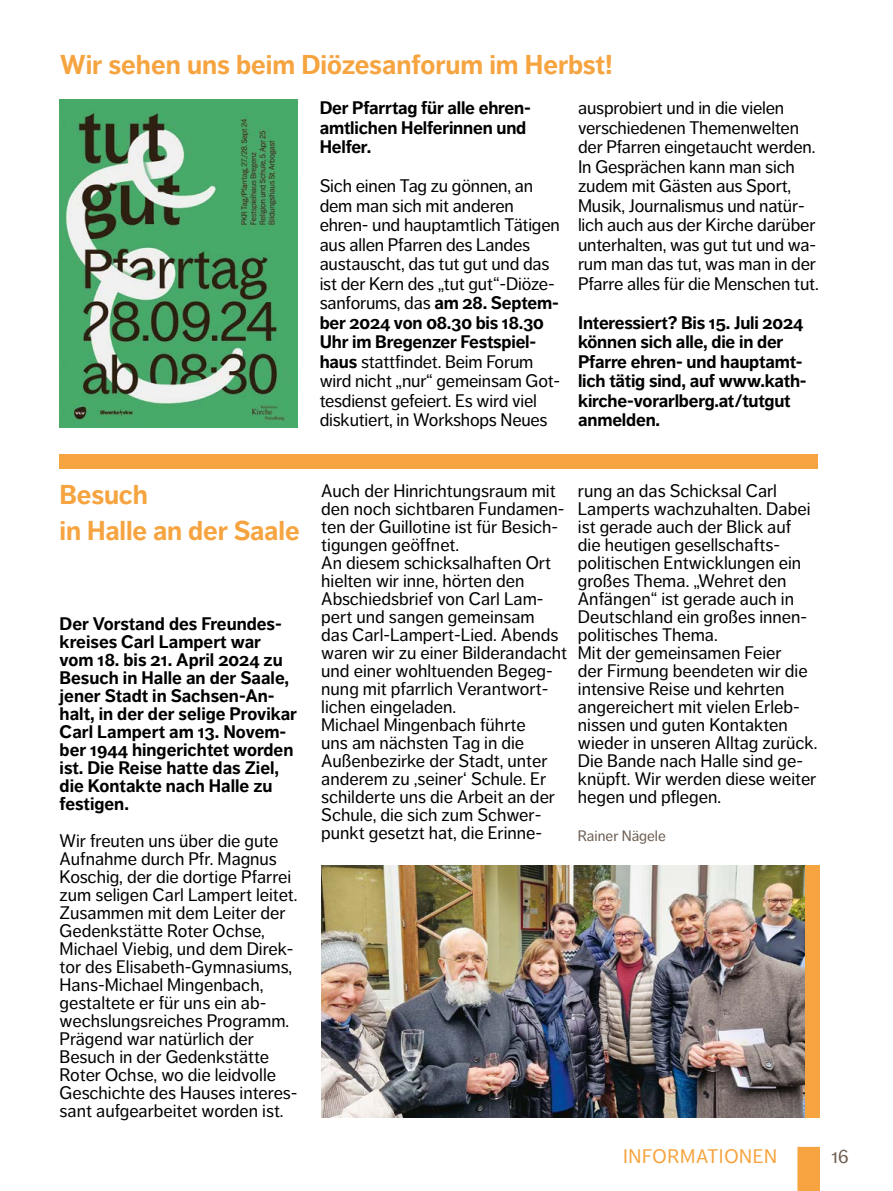
<style>
.page{position:relative;width:893px;height:1191px;background:#fff}
.page>*{position:absolute;margin:0;border:0;box-sizing:border-box;transform-origin:0 0}
.t1{font:700 27px/36px "Dagny Pro";color:#f6a440}
.t2{font:19.5px "Dagny Pro";letter-spacing:.035em;color:#f6a440}
.t3{font:19.5px "Dagny Pro";color:#6d5e52}
.t4{font:18px/18px "Dagny Pro";color:#000}
.t5{font:700 18px/18px "Dagny Pro";letter-spacing:-.01em;color:#000}
.t6{font:15px "Dagny Pro";color:#6d5e52}
.s1{font-weight:700}
</style>
<div class="page">
<div style="left:797px;top:1146px;width:23px;height:45px;background:#f6a440"></div>
<div style="left:60px;top:454px;width:758px;height:14px;background:#f6a440"></div>
<img style="left:60px;top:100px;width:237px;height:328px">
<img style="left:321px;top:865px;width:484px;height:252px">
<div style="left:805px;top:865px;width:15px;height:252px;background:#f6a440"></div>
<h1 class="t1" style="left:60px;top:47px;width:554px">Wir sehen uns beim Diözesanforum im Herbst!</h1>
<p class="t5" style="left:320px;top:98px;width:213px;line-height:19.5px">Der Pfarrtag für alle ehren&shy;amtlichen Helferinnen und<br>Helfer.</p>
<p class="t4" style="left:320px;top:176px;width:242px;line-height:19.5px">Sich einen Tag zu gönnen, an dem man sich mit anderen ehren- und hauptamtlich Tätigen aus allen Pfarren des Landes austauscht, das tut gut und das ist der Kern des „tut gut“-Diöze&shy;sanforums, das <span class="s1">am 28. Septem&shy;ber 2024 von 08.30 bis 18.30<br>Uhr im Bregenzer Festspiel&shy;haus</span> stattfindet. Beim Forum wird nicht „nur“ gemeinsam Got&shy;tesdienst gefeiert. Es wird viel diskutiert, in Workshops Neues</p>
<p class="t4" style="left:578px;top:98px;width:242px;line-height:19.5px">ausprobiert und in die vielen verschiedenen Themenwelten der Pfarren eingetaucht werden.<br>In Gesprächen kann man sich zudem mit Gästen aus Sport,<br>Musik, Journalismus und natür&shy;lich auch aus der Kirche darüber unterhalten, was gut tut und wa&shy;rum man das tut, was man in der<br>Pfarre alles für die Menschen tut.</p>
<p class="t5" style="left:578px;top:313px;width:230px;line-height:19.5px">Interessiert? Bis 15. Juli 2024 können sich alle, die in der<br>Pfarre ehren- und hauptamt&shy;lich tätig sind, auf www.kath&shy;kirche-vorarlberg.at/tutgut anmelden.</p>
<h1 class="t1" style="left:60px;top:477px;width:242px">Besuch<br>in Halle an der Saale</h1>
<p class="t5" style="left:60px;top:615px;width:239px">Der Vorstand des Freundes&shy;kreises Carl Lampert war vom 18. bis 21. April 2024 zu<br>Besuch in Halle an der Saale, jener Stadt in Sachsen-An&shy;halt, in der der selige Provikar<br>Carl Lampert am 13. Novem&shy;ber 1944 hingerichtet worden ist. Die Reise hatte das Ziel, die Kontakte nach Halle zu festigen.</p>
<p class="t4" style="left:60px;top:831px;width:239px">Wir freuten uns über die gute<br>Aufnahme durch Pfr. Magnus<br>Koschig, der die dortige Pfarrei zum seligen Carl Lampert leitet.<br>Zusammen mit dem Leiter der<br>Gedenkstätte Roter Ochse,<br>Michael Viebig, und dem Direk&shy;tor des Elisabeth-Gymnasiums,<br>Hans-Michael Mingenbach, gestaltete er für uns ein ab&shy;wechslungsreiches Programm.<br>Prägend war natürlich der<br>Besuch in der Gedenkstätte<br>Roter Ochse, wo die leidvolle<br>Geschichte des Hauses interes&shy;sant aufgearbeitet worden ist.</p>
<p class="t4" style="left:321px;top:482px;width:247px">Auch der Hinrichtungsraum mit den noch sichtbaren Fundamen&shy;ten der Guillotine ist für Besich&shy;tigungen geöffnet.<br>An diesem schicksalhaften Ort hielten wir inne, hörten den<br>Abschiedsbrief von Carl Lam&shy;pert und sangen gemeinsam<br>das Carl-Lampert-Lied. Abends waren wir zu einer Bilderandacht und einer wohltuenden Begeg&shy;nung mit pfarrlich Verantwort&shy;lichen eingeladen.<br>Michael Mingenbach führte<br>uns am nächsten Tag in die<br>Außenbezirke der Stadt, unter anderem zu ‚seiner‘ Schule. Er schilderte uns die Arbeit an der<br>Schule, die sich zum Schwer&shy;punkt gesetzt hat, die Erinne-</p>
<p class="t4" style="left:578px;top:482px;width:241px">rung an das Schicksal Carl<br>Lamperts wachzuhalten. Dabei ist gerade auch der Blick auf die heutigen gesellschafts&shy;politischen Entwicklungen ein großes Thema. „Wehret den<br>Anfängen“ ist gerade auch in<br>Deutschland ein großes innen&shy;politisches Thema.<br>Mit der gemeinsamen Feier<br>der Firmung beendeten wir die intensive Reise und kehrten angereichert mit vielen Erleb&shy;nissen und guten Kontakten wieder in unseren Alltag zurück.<br>Die Bande nach Halle sind ge&shy;knüpft. Wir werden diese weiter hegen und pflegen.</p>
<p class="t6" style="left:578px;top:827px;width:89px">Rainer Nägele</p>
<p class="t2" style="left:623px;top:1144px;width:156px">INFORMATIONEN</p>
<p class="t3" style="left:831px;top:1144px;width:19px">16</p>
</div>
